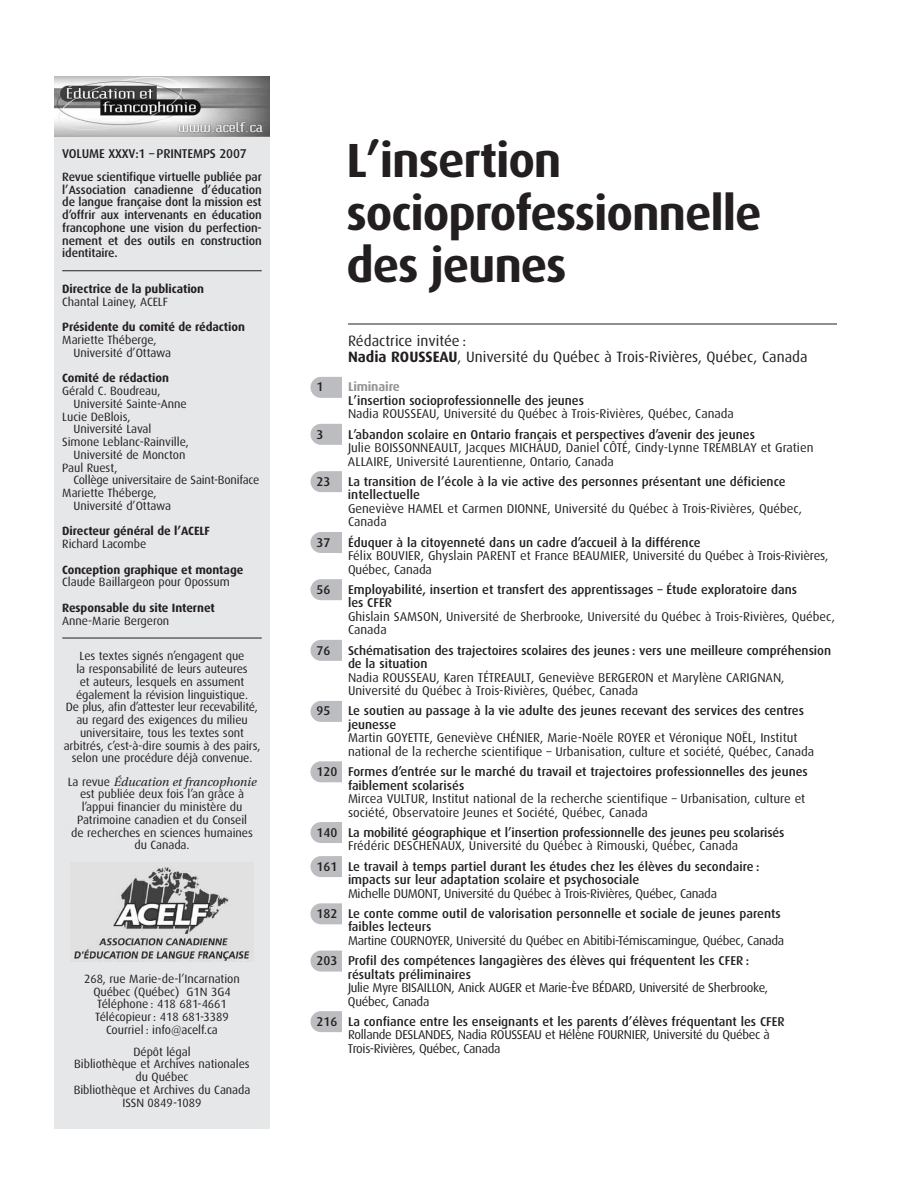
<style>
.page{position:relative;width:918px;height:1188px;background:#fff}
.page>*{position:absolute;margin:0;border:0;box-sizing:border-box;transform-origin:0 0}
.t1{font:700 48px/52.5px "Dax";letter-spacing:-.025em;color:#231f20}
.t2{font:15px/16.5px "Dax";color:#231f20}
.t3{font:12.75px/13.5px "Dax";color:#231f20}
.t4{font:500 12.75px/13.5px "Dax";color:#231f20}
.t5{font:12.75px/13.5px "Dax";letter-spacing:-.025em;color:#231f20}
.t6{font:12px/12.8px "Dax";letter-spacing:-.005em;color:#231f20;text-align:center}
.t7{font:700 12px/12.8px "Dax";letter-spacing:-.005em;color:#231f20}
.t8{font:500 12px/12.8px "Dax";letter-spacing:-.01em;color:#231f20;text-align:justify}
.s1{font-weight:400}
.s2{font-family:"Utopia";font-style:italic}
.s3{font-weight:700}
.s4{font-weight:700;color:#939598}
.s5{font-weight:500}
</style>
<div class="page">
<svg style="left:310px;top:424px;width:32px;height:21px"></svg>
<svg style="left:310px;top:377px;width:32px;height:21px"></svg>
<svg style="left:310px;top:471px;width:32px;height:21px"></svg>
<svg style="left:310px;top:532px;width:32px;height:21px"></svg>
<svg style="left:310px;top:579px;width:32px;height:21px"></svg>
<svg style="left:310px;top:640px;width:32px;height:21px"></svg>
<svg style="left:310px;top:701px;width:32px;height:21px"></svg>
<svg style="left:310px;top:761px;width:32px;height:21px"></svg>
<svg style="left:310px;top:822px;width:32px;height:21px"></svg>
<svg style="left:310px;top:856px;width:32px;height:21px"></svg>
<svg style="left:310px;top:903px;width:32px;height:21px"></svg>
<svg style="left:310px;top:951px;width:32px;height:21px"></svg>
<svg style="left:310px;top:1011px;width:32px;height:21px"></svg>
<div style="left:54px;top:76px;width:216px;height:1053px;background:#e6e7e9"></div>
<hr style="left:62px;top:270px;width:200px;height:1px;background:#231f20">
<hr style="left:62px;top:638px;width:200px;height:1px;background:#231f20">
<img style="left:74px;top:866px;width:178px;height:95px">
<img style="left:54px;top:76px;width:216px;height:60px">
<hr style="left:348px;top:324px;width:489px;height:1px;background:#231f20">
<p class="t4" style="left:62px;top:147px;width:186px">VOLUME XXXV:1 – PRINTEMPS 2007</p>
<p class="t8" style="left:62px;top:171px;width:201px">Revue scientifique virtuelle publiée par l’Association canadienne d’éducation de langue française dont la mission est d’offrir aux intervenants en éducation francophone une vision du perfection&shy;nement et des outils en construction identitaire.</p>
<p class="t7" style="left:62px;top:283px;width:143px">Directrice de la publication<br><span class="s1">Chantal Lainey, ACELF</span></p>
<p class="t7" style="left:62px;top:322px;width:184px">Présidente du comité de rédaction</p>
<p class="t6" style="left:62px;top:334px;width:96px">Mariette Théberge,</p>
<p class="t6" style="left:74px;top:347px;width:99px">Université d’Ottawa</p>
<p class="t7" style="left:62px;top:373px;width:108px">Comité de rédaction</p>
<p class="t6" style="left:62px;top:385px;width:100px">Gérald C. Boudreau,</p>
<p class="t6" style="left:74px;top:398px;width:115px">Université Sainte-Anne</p>
<p class="t6" style="left:62px;top:411px;width:70px">Lucie DeBlois,</p>
<p class="t6" style="left:74px;top:424px;width:79px">Université Laval</p>
<p class="t6" style="left:62px;top:436px;width:128px">Simone Leblanc-Rainville,</p>
<p class="t6" style="left:74px;top:449px;width:113px">Université de Moncton</p>
<p class="t6" style="left:62px;top:462px;width:57px">Paul Ruest,</p>
<p class="t6" style="left:73px;top:475px;width:187px">Collège universitaire de Saint-Boniface</p>
<p class="t6" style="left:62px;top:487px;width:96px">Mariette Théberge,</p>
<p class="t6" style="left:73px;top:500px;width:99px">Université d’Ottawa</p>
<p class="t7" style="left:62px;top:526px;width:149px">Directeur général de l’ACELF<br><span class="s1">Richard Lacombe</span></p>
<p class="t7" style="left:62px;top:564px;width:183px">Conception graphique et montage<br><span class="s1">Claude Baillargeon pour Opossum</span></p>
<p class="t7" style="left:62px;top:602px;width:154px">Responsable du site Internet<br><span class="s1">Anne-Marie Bergeron</span></p>
<p class="t6" style="left:64px;top:651px;width:198px">Les textes signés n’engagent que<br>la responsabilité de leurs auteures<br>et auteurs, lesquels en assument également la révision linguistique.<br>De plus, afin d’attester leur recevabilité, au regard des exigences du milieu universitaire, tous les textes sont arbitrés, c’est-à-dire soumis à des pairs, selon une procédure déjà convenue.</p>
<p class="t6" style="left:68px;top:776px;width:190px">La revue <span class="s2">Éducation et francophonie </span>est publiée deux fois l’an grâce à l’appui financier du ministère du<br>Patrimoine canadien et du Conseil<br>de recherches en sciences humaines du Canada.</p>
<p class="t6" style="left:84px;top:973px;width:157px">268, rue Marie-de-l’Incarnation<br>Québec (Québec) G1N 3G4<br>Téléphone : 418 681-4661<br>Télécopieur : 418 681-3389<br>Courriel : info@acelf.ca</p>
<p class="t6" style="left:74px;top:1046px;width:178px">Dépôt légal<br>Bibliothèque et Archives nationales du Québec<br>Bibliothèque et Archives du Canada<br>ISSN 0849-1089</p>
<p class="t1" style="left:346px;top:137px;width:417px">L’insertion socioprofessionnelle des jeunes</p>
<p class="t2" style="left:348px;top:333px;width:461px">Rédactrice invitée :<br><span class="s3">Nadia ROUSSEAU</span>, Université du Québec à Trois-Rivières, Québec, Canada</p>
<p class="t4" style="left:316px;top:381px;width:8px">1</p>
<p class="t3" style="left:348px;top:381px;width:387px"><span class="s4">Liminaire<br></span><span class="s5">L’insertion socioprofessionnelle des jeunes<br></span>Nadia ROUSSEAU, Université du Québec à Trois-Rivières, Québec, Canada</p>
<p class="t4" style="left:316px;top:428px;width:8px">3</p>
<p class="t3" style="left:348px;top:428px;width:467px"><span class="s5">L’abandon scolaire en Ontario français et perspectives d’avenir des jeunes<br></span>Julie BOISSONNEAULT, Jacques MICHAUD, Daniel CÔTÉ, Cindy-Lynne TREMBLAY et Gratien<br>ALLAIRE, Université Laurentienne, Ontario, Canada</p>
<p class="t4" style="left:316px;top:476px;width:15px">23</p>
<p class="t4" style="left:348px;top:476px;width:456px">La transition de l’école à la vie active des personnes présentant une déficience intellectuelle<br><span class="s1">Geneviève HAMEL et Carmen DIONNE, Université du Québec à Trois-Rivières, Québec, Canada</span></p>
<p class="t4" style="left:316px;top:536px;width:15px">37</p>
<p class="t3" style="left:348px;top:536px;width:482px"><span class="s5">Éduquer à la citoyenneté dans un cadre d’accueil à la différence<br></span>Félix BOUVIER, Ghyslain PARENT et France BEAUMIER, Université du Québec à Trois-Rivières,<br>Québec, Canada</p>
<p class="t4" style="left:316px;top:584px;width:15px">56</p>
<p class="t3" style="left:348px;top:584px;width:489px"><span class="s5">Employabilité, insertion et transfert des apprentissages – Étude exploratoire dans<br>les CFER<br></span>Ghislain SAMSON, Université de Sherbrooke, Université du Québec à Trois-Rivières, Québec, Canada</p>
<p class="t4" style="left:316px;top:644px;width:15px">76</p>
<p class="t3" style="left:348px;top:644px;width:485px"><span class="s5">Schématisation des trajectoires scolaires des jeunes : vers une meilleure compréhension de la situation<br></span>Nadia ROUSSEAU, Karen TÉTREAULT, Geneviève BERGERON et Marylène CARIGNAN, Université du Québec à Trois-Rivières, Québec, Canada</p>
<p class="t4" style="left:316px;top:705px;width:15px">95</p>
<p class="t3" style="left:348px;top:705px;width:468px"><span class="s5">Le soutien au passage à la vie adulte des jeunes recevant des services des centres jeunesse<br></span>Martin GOYETTE, Geneviève CHÉNIER, Marie-Noële ROYER et Véronique NOËL, Institut national de la recherche scientifique – Urbanisation, culture et société, Québec, Canada</p>
<p class="t3" style="left:348px;top:766px;width:461px;text-indent:-32px"><span class="s5">120 Formes d’entrée sur le marché du travail et trajectoires professionnelles des jeunes faiblement scolarisés<br></span>Mircea VULTUR, Institut national de la recherche scientifique – Urbanisation, culture et société, Observatoire Jeunes et Société, Québec, Canada</p>
<p class="t4" style="left:348px;top:827px;width:438px;text-indent:-32px">140 La mobilité géographique et l’insertion professionnelle des jeunes peu scolarisés<br><span class="s1">Frédéric DESCHENAUX, Université du Québec à Rimouski, Québec, Canada</span></p>
<p class="t4" style="left:348px;top:860px;width:413px;text-indent:-32px">161 Le travail à temps partiel durant les études chez les élèves du secondaire : impacts sur leur adaptation scolaire et psychosociale<br><span class="s1">Michelle DUMONT, Université du Québec à Trois-Rivières, Québec, Canada</span></p>
<p class="t4" style="left:348px;top:908px;width:438px;text-indent:-32px">182 Le conte comme outil de valorisation personnelle et sociale de jeunes parents faibles lecteurs<br><span class="s1">Martine COURNOYER, Université du Québec en Abitibi-Témiscamingue, Québec, Canada</span></p>
<p class="t4" style="left:348px;top:955px;width:422px;text-indent:-31px">203 Profil des compétences langagières des élèves qui fréquentent les CFER : résultats préliminaires<br><span class="s1">Julie Myre BISAILLON, Anick AUGER et Marie-Ève BÉDARD, Université de Sherbrooke, Québec, Canada</span></p>
<p class="t5" style="left:348px;top:1016px;width:438px;text-indent:-31px"><span class="s5">216 La confiance entre les enseignants et les parents d’élèves fréquentant les CFER<br></span>Rollande DESLANDES, Nadia ROUSSEAU et Hélène FOURNIER, Université du Québec à<br>Trois-Rivières, Québec, Canada</p>
</div>
